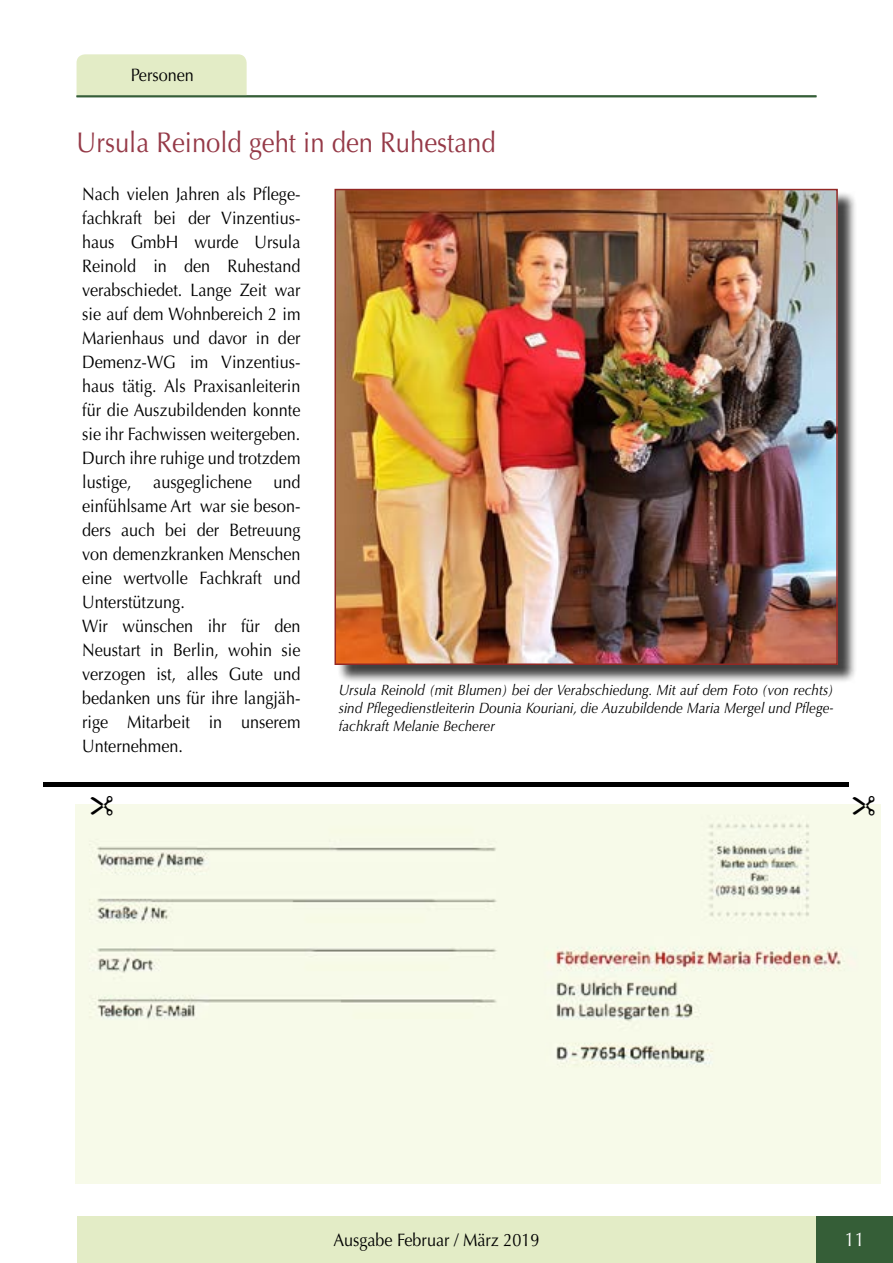
<style>
.page{position:relative;width:893px;height:1263px;background:#fff}
.page>*{position:absolute;margin:0;border:0;box-sizing:border-box;transform-origin:0 0}
.t1{font:28.5px "Optima LT Std";color:#953947;scale:.9 1}
.t2{font:19.5px "Optima LT Std";color:#fff;scale:.9 1}
.t3{font:18px/24px "Optima LT Std";color:#000;scale:.9 1}
.t4{font:italic 15px/18px "Optima LT Std";color:#000;text-align:justify;scale:.9 1}
</style>
<div class="page">
<div style="left:77px;top:1216px;width:739px;height:47px;background:#e3ecc6"></div>
<div style="left:816px;top:1216px;width:77px;height:47px;background:#355e37"></div>
<div style="left:77px;top:54px;width:170px;height:41px;background:#e3ecc6"></div>
<hr style="left:77px;top:95px;width:739px;height:2px;background:#355e37">
<div style="left:337px;top:191px;width:519px;height:492px;background:#000;opacity:.75"></div>
<img style="left:337px;top:192px;width:498px;height:470px">
<div style="left:334px;top:189px;width:504px;height:476px;border:2px solid #932825"></div>
<img style="left:75px;top:805px;width:806px;height:379px">
<div style="left:44px;top:782px;width:805px;height:5px;background:#000"></div>
<svg style="left:91px;top:804px;width:22px;height:11px"></svg>
<svg style="left:853px;top:804px;width:21px;height:11px"></svg>
<p class="t3" style="left:131px;top:63px;width:72px">Personen</p>
<h1 class="t1" style="left:77px;top:125px;width:467px">Ursula Reinold geht in den Ruhestand</h1>
<p class="t3" style="left:82px;top:182px;width:244px">Nach vielen Jahren als Pflege&shy;fachkraft bei der Vinzentius&shy;haus GmbH wurde Ursula<br>Reinold in den Ruhestand verabschiedet. Lange Zeit war sie auf dem Wohnbereich 2 im<br>Marienhaus und davor in der<br>Demenz-WG im Vinzentius&shy;haus tätig. Als Praxisanleiterin für die Auszubildenden konnte sie ihr Fachwissen weitergeben.<br>Durch ihre ruhige und trotzdem lustige, ausgeglichene und einfühlsame Art war sie beson&shy;ders auch bei der Betreuung von demenzkranken Menschen eine wertvolle Fachkraft und<br>Unterstützung.<br>Wir wünschen ihr für den<br>Neustart in Berlin, wohin sie verzogen ist, alles Gute und bedanken uns für ihre langjäh&shy;rige Mitarbeit in unserem<br>Unternehmen.</p>
<p class="t4" style="left:339px;top:681px;width:551px">Ursula Reinold (mit Blumen) bei der Verabschiedung. Mit auf dem Foto (von rechts) sind Pflegedienstleiterin Dounia Kouriani, die Auzubildende Maria Mergel und Pflege&shy;fachkraft Melanie Becherer</p>
<p class="t3" style="left:334px;top:1228px;width:230px">Ausgabe Februar / März 2019</p>
<p class="t2" style="left:845px;top:1228px;width:23px">11</p>
</div>
